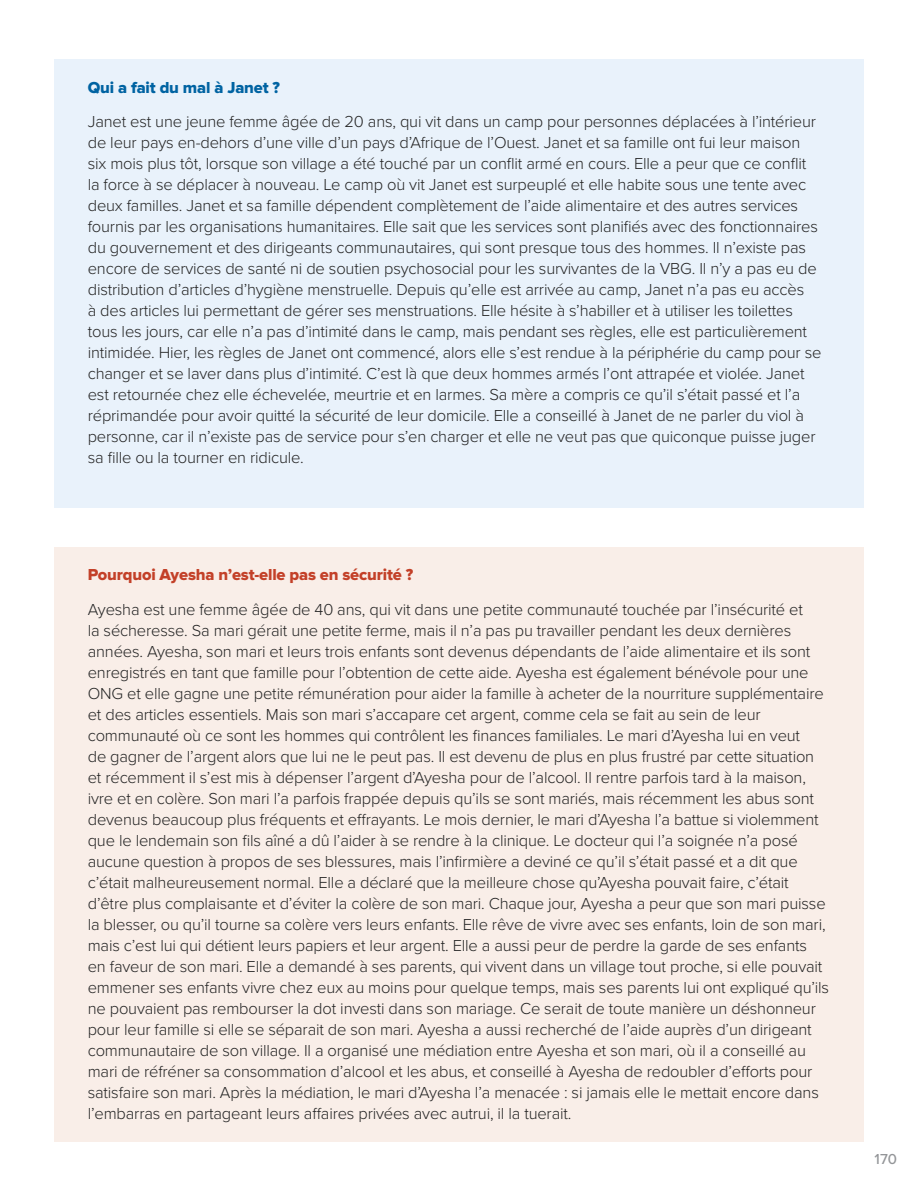
<style>
.page{position:relative;width:918px;height:1188px;background:#fff}
.page>*{position:absolute;margin:0;border:0;box-sizing:border-box;transform-origin:0 0}
.t1{font:300 16.5px/21px "Proxima Nova";letter-spacing:-.01em;color:#242424}
.t2{font:16.5px "Proxima Nova Extrabld";letter-spacing:-.01em;color:#c34028}
.t3{font:16.5px "Proxima Nova Extrabld";letter-spacing:-.01em;color:#0063a2}
.t4{font:500 15px "Proxima Nova";color:#939598}
</style>
<div class="page">
<div style="left:54px;top:59px;width:810px;height:57px;background:#e9f2fb"></div>
<div style="left:54px;top:94px;width:810px;height:393px;background:#e9f2fb"></div>
<div style="left:54px;top:451px;width:810px;height:57px;background:#e9f2fb"></div>
<div style="left:54px;top:547px;width:810px;height:63px;background:#f9eee8"></div>
<div style="left:54px;top:581px;width:810px;height:561px;background:#f9eee8"></div>
<p class="t3" style="left:88px;top:79px;width:194px">Qui a fait du mal à Janet ?</p>
<p class="t1" style="left:88px;top:110px;width:735px">Janet est une jeune femme âgée de 20 ans, qui vit dans un camp pour personnes déplacées à l’intérieur de leur pays en-dehors d’une ville d’un pays d’Afrique de l’Ouest. Janet et sa famille ont fui leur maison six mois plus tôt, lorsque son village a été touché par un conflit armé en cours. Elle a peur que ce conflit la force à se déplacer à nouveau. Le camp où vit Janet est surpeuplé et elle habite sous une tente avec deux familles. Janet et sa famille dépendent complètement de l’aide alimentaire et des autres services fournis par les organisations humanitaires. Elle sait que les services sont planifiés avec des fonctionnaires du gouvernement et des dirigeants communautaires, qui sont presque tous des hommes. Il n’existe pas encore de services de santé ni de soutien psychosocial pour les survivantes de la VBG. Il n’y a pas eu de distribution d’articles d’hygiène menstruelle. Depuis qu’elle est arrivée au camp, Janet n’a pas eu accès<br>à des articles lui permettant de gérer ses menstruations. Elle hésite à s’habiller et à utiliser les toilettes tous les jours, car elle n’a pas d’intimité dans le camp, mais pendant ses règles, elle est particulièrement intimidée. Hier, les règles de Janet ont commencé, alors elle s’est rendue à la périphérie du camp pour se changer et se laver dans plus d’intimité. C’est là que deux hommes armés l’ont attrapée et violée. Janet est retournée chez elle échevelée, meurtrie et en larmes. Sa mère a compris ce qu’il s’était passé et l’a réprimandée pour avoir quitté la sécurité de leur domicile. Elle a conseillé à Janet de ne parler du viol à personne, car il n’existe pas de service pour s’en charger et elle ne veut pas que quiconque puisse juger sa fille ou la tourner en ridicule.</p>
<p class="t2" style="left:88px;top:567px;width:327px">Pourquoi Ayesha n’est-elle pas en sécurité ?</p>
<p class="t1" style="left:88px;top:598px;width:743px">Ayesha est une femme âgée de 40 ans, qui vit dans une petite communauté touchée par l’insécurité et<br>la sécheresse. Sa mari gérait une petite ferme, mais il n’a pas pu travailler pendant les deux dernières années. Ayesha, son mari et leurs trois enfants sont devenus dépendants de l’aide alimentaire et ils sont enregistrés en tant que famille pour l’obtention de cette aide. Ayesha est également bénévole pour une ONG et elle gagne une petite rémunération pour aider la famille à acheter de la nourriture supplémentaire et des articles essentiels. Mais son mari s’accapare cet argent, comme cela se fait au sein de leur communauté où ce sont les hommes qui contrôlent les finances familiales. Le mari d’Ayesha lui en veut<br>de gagner de l’argent alors que lui ne le peut pas. Il est devenu de plus en plus frustré par cette situation et récemment il s’est mis à dépenser l’argent d’Ayesha pour de l’alcool. Il rentre parfois tard à la maison, ivre et en colère. Son mari l’a parfois frappée depuis qu’ils se sont mariés, mais récemment les abus sont devenus beaucoup plus fréquents et effrayants. Le mois dernier, le mari d’Ayesha l’a battue si violemment que le lendemain son fils aîné a dû l’aider à se rendre à la clinique. Le docteur qui l’a soignée n’a posé aucune question à propos de ses blessures, mais l’infirmière a deviné ce qu’il s’était passé et a dit que c’était malheureusement normal. Elle a déclaré que la meilleure chose qu’Ayesha pouvait faire, c’était d’être plus complaisante et d’éviter la colère de son mari. Chaque jour, Ayesha a peur que son mari puisse la blesser, ou qu’il tourne sa colère vers leurs enfants. Elle rêve de vivre avec ses enfants, loin de son mari, mais c’est lui qui détient leurs papiers et leur argent. Elle a aussi peur de perdre la garde de ses enfants en faveur de son mari. Elle a demandé à ses parents, qui vivent dans un village tout proche, si elle pouvait emmener ses enfants vivre chez eux au moins pour quelque temps, mais ses parents lui ont expliqué qu’ils ne pouvaient pas rembourser la dot investi dans son mariage. Ce serait de toute manière un déshonneur pour leur famille si elle se séparait de son mari. Ayesha a aussi recherché de l’aide auprès d’un dirigeant communautaire de son village. Il a organisé une médiation entre Ayesha et son mari, où il a conseillé au mari de réfréner sa consommation d’alcool et les abus, et conseillé à Ayesha de redoubler d’efforts pour satisfaire son mari. Après la médiation, le mari d’Ayesha l’a menacée : si jamais elle le mettait encore dans l’embarras en partageant leurs affaires privées avec autrui, il la tuerait.</p>
<p class="t4" style="left:875px;top:1148px;width:24px">170</p>
</div>
